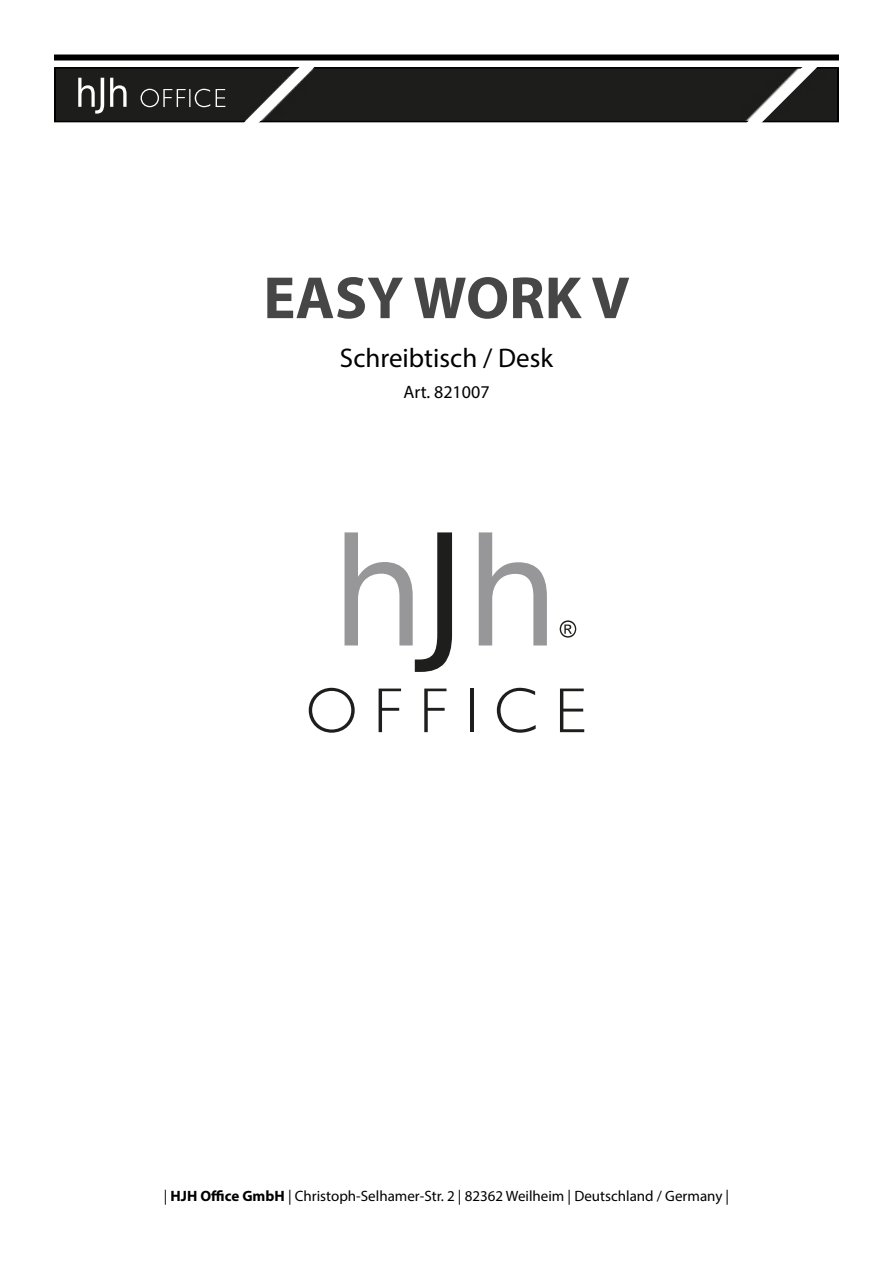
<style>
.page{position:relative;width:893px;height:1263px;background:#fff}
.page>*{position:absolute;margin:0;border:0;box-sizing:border-box;transform-origin:0 0}
.t1{font:700 60px "Myriad Pro";color:#464646}
.t2{font:27px "Myriad Pro";color:#000}
.t3{font:18px "Myriad Pro";color:#000}
.t4{font:15px "Myriad Pro";color:#000}
.s1{font-weight:700}
</style>
<div class="page">
<div style="left:57px;top:70px;width:663px;height:49px;background:#1d1d1b"></div>
<div style="left:54px;top:67px;width:785px;height:55px;border:2px solid #000"></div>
<svg style="left:720px;top:54px;width:119px;height:69px"></svg>
<div style="left:54px;top:55px;width:785px;height:6px;background:#000"></div>
<svg style="left:78px;top:78px;width:26px;height:36px"></svg>
<svg style="left:110px;top:78px;width:17px;height:29px"></svg>
<svg style="left:141px;top:54px;width:206px;height:69px"></svg>
<svg style="left:345px;top:532px;width:107px;height:140px"></svg>
<svg style="left:479px;top:532px;width:68px;height:113px"></svg>
<svg style="left:309px;top:688px;width:46px;height:45px"></svg>
<svg style="left:379px;top:688px;width:22px;height:44px"></svg>
<svg style="left:424px;top:688px;width:22px;height:44px"></svg>
<hr style="left:470px;top:688px;width:3px;height:44px;background:#1e1e1c">
<svg style="left:497px;top:688px;width:39px;height:45px"></svg>
<svg style="left:560px;top:688px;width:24px;height:44px"></svg>
<svg style="left:560px;top:620px;width:16px;height:18px"></svg>
<h1 class="t1" style="left:263px;top:259px;width:368px">EASY WORK V</h1>
<h2 class="t2" style="left:340px;top:341px;width:215px">Schreibtisch / Desk</h2>
<p class="t3" style="left:403px;top:381px;width:88px">Art. 821007</p>
<p class="t4" style="left:164px;top:1186px;width:567px">| <span class="s1">HJH Office GmbH</span> | Christoph-Selhamer-Str. 2 | 82362 Weilheim | Deutschland / Germany |</p>
</div>
